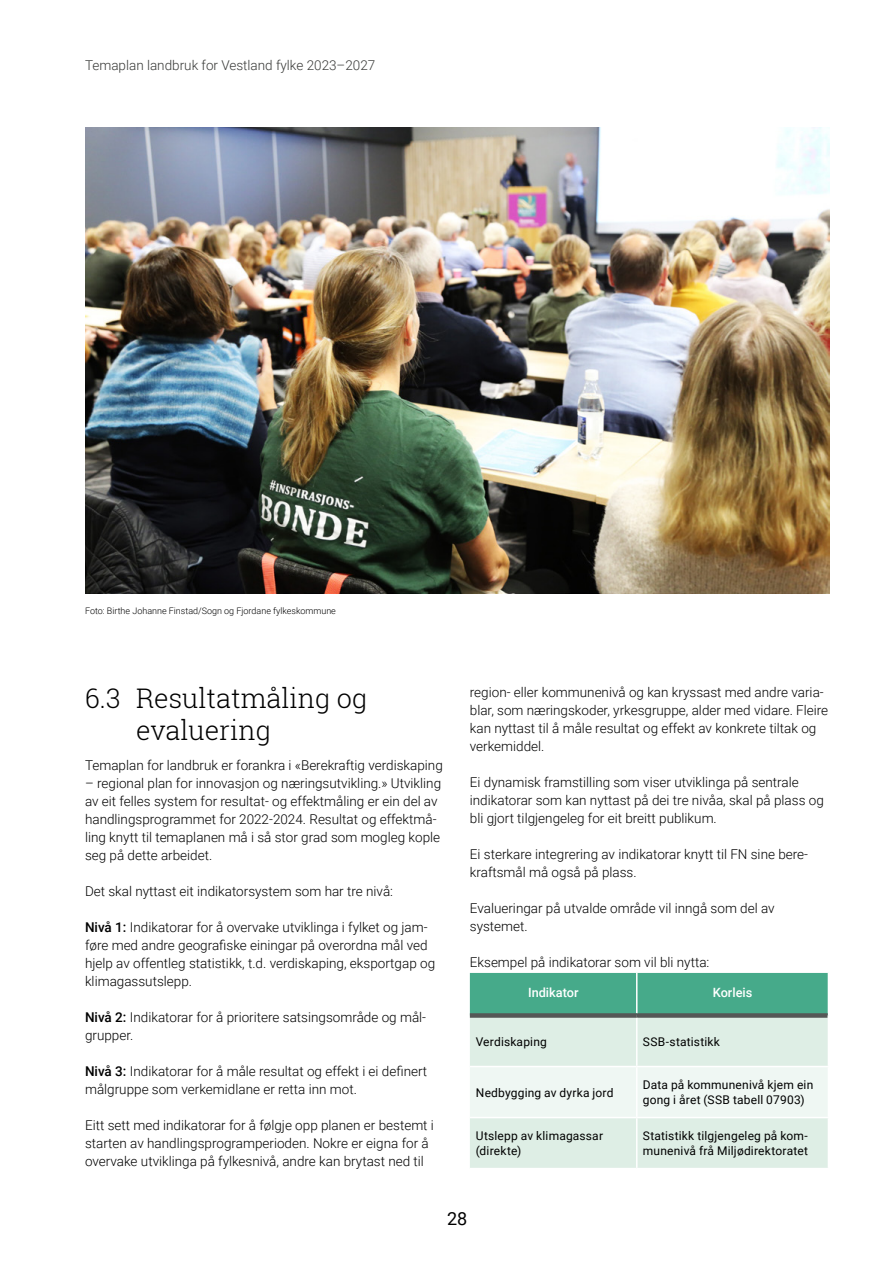
<style>
.page{position:relative;width:893px;height:1263px;background:#fff}
.page>*{position:absolute;margin:0;border:0;box-sizing:border-box;transform-origin:0 0}
.t1{font:300 27px/32.4px "Roboto Slab";color:#000}
.t2{font:18px "Roboto";color:#000}
.Text{font:300 13.5px/18px "Roboto";color:#000}
.t3{font:300 13.5px "Roboto";color:#383937}
.Tabelloverskrift_Kvi{font:500 12.75px "Roboto";color:#fff}
.Tabellbrødtekst{font:12px/14.4px "Roboto";letter-spacing:.015em;color:#000}
.Fotokred{font:300 9px "Roboto";color:#000}
.s1{font-weight:500}
</style>
<div class="page">
<div style="left:470px;top:973px;width:358px;height:40px;background:#46aa8a"></div>
<div style="left:470px;top:1018px;width:358px;height:150px;background:#deeee5"></div>
<div style="left:470px;top:1067px;width:358px;height:50px;background:#eff7f3"></div>
<hr style="left:470px;top:1066px;width:167px;height:1px;background:#fff">
<hr style="left:637px;top:1066px;width:192px;height:1px;background:#fff">
<hr style="left:470px;top:1117px;width:167px;height:1px;background:#fff">
<hr style="left:637px;top:1117px;width:192px;height:1px;background:#fff">
<div style="left:637px;top:1013px;width:191px;height:5px;background:#555756"></div>
<hr style="left:636px;top:1018px;width:1px;height:48px;background:#fff">
<hr style="left:636px;top:1067px;width:1px;height:50px;background:#fff">
<hr style="left:636px;top:1118px;width:1px;height:50px;background:#fff">
<hr style="left:636px;top:973px;width:1px;height:40px;background:#fff">
<div style="left:470px;top:1013px;width:167px;height:5px;background:#555756"></div>
<img style="left:85px;top:128px;width:744px;height:465px">
<p class="t3" style="left:85px;top:56px;width:292px">Temaplan landbruk for Vestland fylke 2023–2027</p>
<p class="Fotokred" style="left:85px;top:604px;width:252px">Foto: Birthe Johanne Finstad/Sogn og Fjordane fylkeskommune</p>
<h2 class="t1" style="left:136px;top:681px;width:233px;text-indent:-51px">6.3 Resultatmåling og evaluering</h2>
<p class="Text" style="left:85px;top:755px;width:359px">Temaplan for landbruk er forankra i «Berekraftig verdiskaping</p>
<p class="Text" style="left:85px;top:773px;width:358px">– regional plan for innovasjon og næringsutvikling.» Utvikling av eit felles system for resultat- og effektmåling er ein del av handlingsprogrammet for 2022-2024. Resultat og effektmå&shy;ling knytt til temaplanen må i så stor grad som mogleg kople seg på dette arbeidet.</p>
<p class="Text" style="left:85px;top:881px;width:310px">Det skal nyttast eit indikatorsystem som har tre nivå:</p>
<p class="Text" style="left:85px;top:917px;width:352px"><span class="s1">Nivå 1:</span> Indikatorar for å overvake utviklinga i fylket og jam&shy;føre med andre geografiske einingar på overordna mål ved hjelp av offentleg statistikk, t.d. verdiskaping, eksportgap og klimagassutslepp.</p>
<p class="Text" style="left:85px;top:1007px;width:343px"><span class="s1">Nivå 2:</span> Indikatorar for å prioritere satsingsområde og mål&shy;grupper.</p>
<p class="Text" style="left:85px;top:1061px;width:344px"><span class="s1">Nivå 3:</span> Indikatorar for å måle resultat og effekt i ei definert målgruppe som verkemidlane er retta inn mot.</p>
<p class="Text" style="left:85px;top:1115px;width:350px">Eitt sett med indikatorar for å følgje opp planen er bestemt i starten av handlingsprogramperioden. Nokre er eigna for å overvake utviklinga på fylkesnivå, andre kan brytast ned til</p>
<p class="Text" style="left:470px;top:683px;width:360px">region- eller kommunenivå og kan kryssast med andre varia&shy;blar, som næringskoder, yrkesgruppe, alder med vidare. Fleire kan nyttast til å måle resultat og effekt av konkrete tiltak og verkemiddel.</p>
<p class="Text" style="left:470px;top:773px;width:355px">Ei dynamisk framstilling som viser utviklinga på sentrale indikatorar som kan nyttast på dei tre nivåa, skal på plass og bli gjort tilgjengeleg for eit breitt publikum.</p>
<p class="Text" style="left:470px;top:845px;width:340px">Ei sterkare integrering av indikatorar knytt til FN sine bere&shy;kraftsmål må også på plass.</p>
<p class="Text" style="left:470px;top:899px;width:306px">Evalueringar på utvalde område vil inngå som del av systemet.</p>
<p class="Text" style="left:470px;top:953px;width:241px">Eksempel på indikatorar som vil bli nytta:</p>
<p class="Tabelloverskrift_Kvi" style="left:528px;top:983px;width:52px">Indikator</p>
<p class="Tabelloverskrift_Kvi" style="left:713px;top:983px;width:41px">Korleis</p>
<p class="Tabellbrødtekst" style="left:476px;top:1033px;width:73px">Verdiskaping</p>
<p class="Tabellbrødtekst" style="left:643px;top:1033px;width:79px">SSB-statistikk</p>
<p class="Tabellbrødtekst" style="left:476px;top:1084px;width:139px">Nedbygging av dyrka jord</p>
<p class="Tabellbrødtekst" style="left:643px;top:1077px;width:172px">Data på kommunenivå kjem ein gong i året (SSB tabell 07903)</p>
<p class="Tabellbrødtekst" style="left:476px;top:1128px;width:129px">Utslepp av klimagassar (direkte)</p>
<p class="Tabellbrødtekst" style="left:643px;top:1128px;width:167px">Statistikk tilgjengeleg på kom&shy;munenivå frå Miljødirektoratet</p>
<h2 class="t2" style="left:447px;top:1205px;width:22px">28</h2>
</div>
